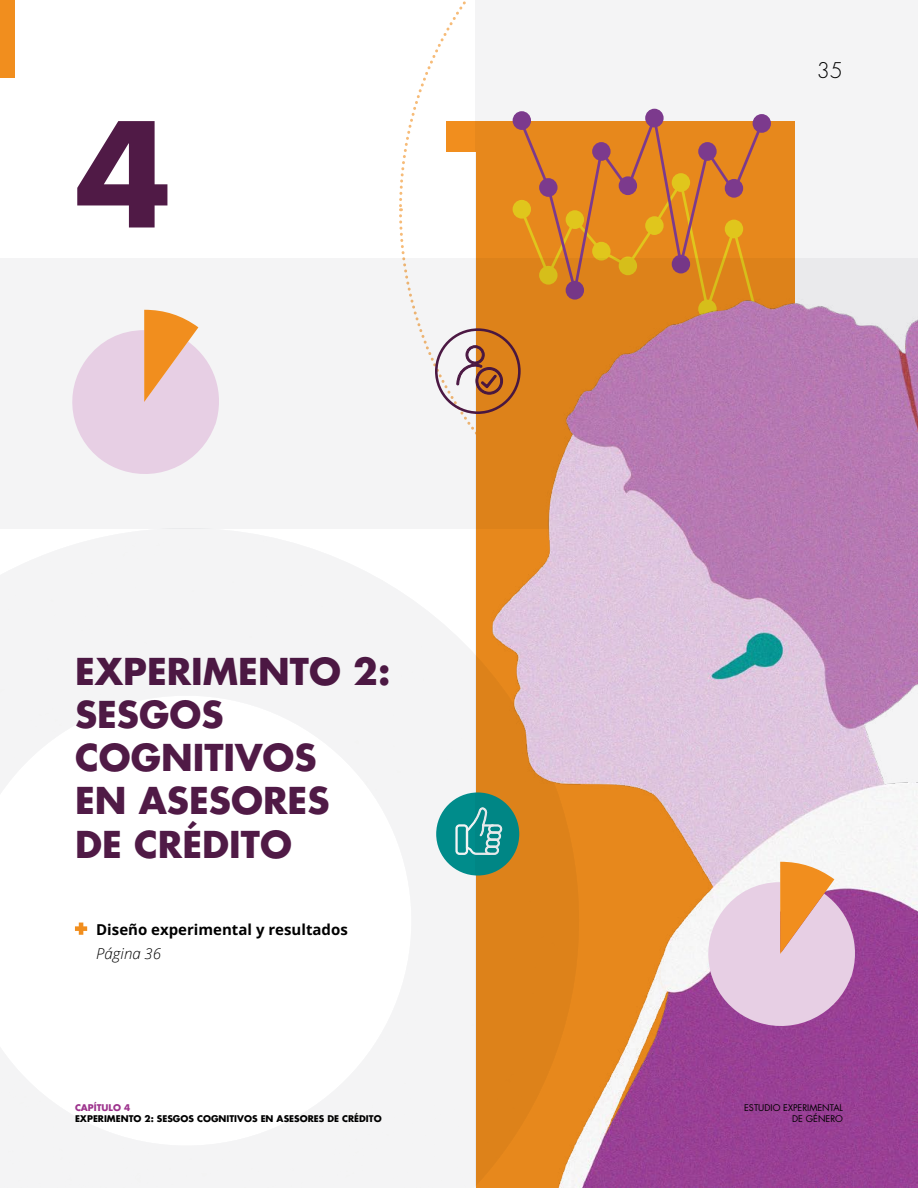
<style>
.page{position:relative;width:918px;height:1188px;background:#fff}
.page>*{position:absolute;margin:0;border:0;box-sizing:border-box;transform-origin:0 0}
.t1{font:700 141.15px "Futura Std";color:#501a46}
.t2{font:700 36px/43.2px "Futura Std";color:#501a46}
.t3{font:300 21px "Futura Std";color:#000}
.t4{font:700 15px "Open Sans";color:#000}
.t5{font:italic 300 15px "Open Sans";color:#000}
.t6{font:700 9px "Futura Std";color:#000}
.t7{font:9px/10.8px "Futura Std";color:#000;text-align:right}
.t8{font:700 9px "Futura Std";color:#9d338d}
</style>
<div class="page">
<img style="left:12px;top:0;width:906px;height:1188px">
<svg style="left:63px;top:310px;width:162px;height:173px"></svg>
<svg style="left:699px;top:862px;width:162px;height:173px;background:#dab0c1"></svg>
<svg style="left:75px;top:923px;width:12px;height:12px"></svg>
<div style="left:0;top:0;width:15px;height:78px;background:#f18e1e"></div>
<h1 class="t1" style="left:75px;top:81px;width:98px">4</h1>
<p class="t2" style="left:75px;top:649px;width:317px">EXPERIMENTO 2:<br>SESGOS<br>COGNITIVOS<br>EN ASESORES<br>DE CRÉDITO</p>
<p class="t4" style="left:96px;top:919px;width:253px">Diseño experimental y resultados</p>
<p class="t5" style="left:96px;top:943px;width:66px">Página 36</p>
<p class="t8" style="left:75px;top:1102px;width:57px">CAPÍTULO 4</p>
<p class="t6" style="left:75px;top:1113px;width:308px">EXPERIMENTO 2: SESGOS COGNITIVOS EN ASESORES DE CRÉDITO</p>
<p class="t3" style="left:817px;top:57px;width:28px">35</p>
<p class="t7" style="left:744px;top:1103px;width:100px">ESTUDIO EXPERIMENTAL<br>DE GÉNERO</p>
</div>
